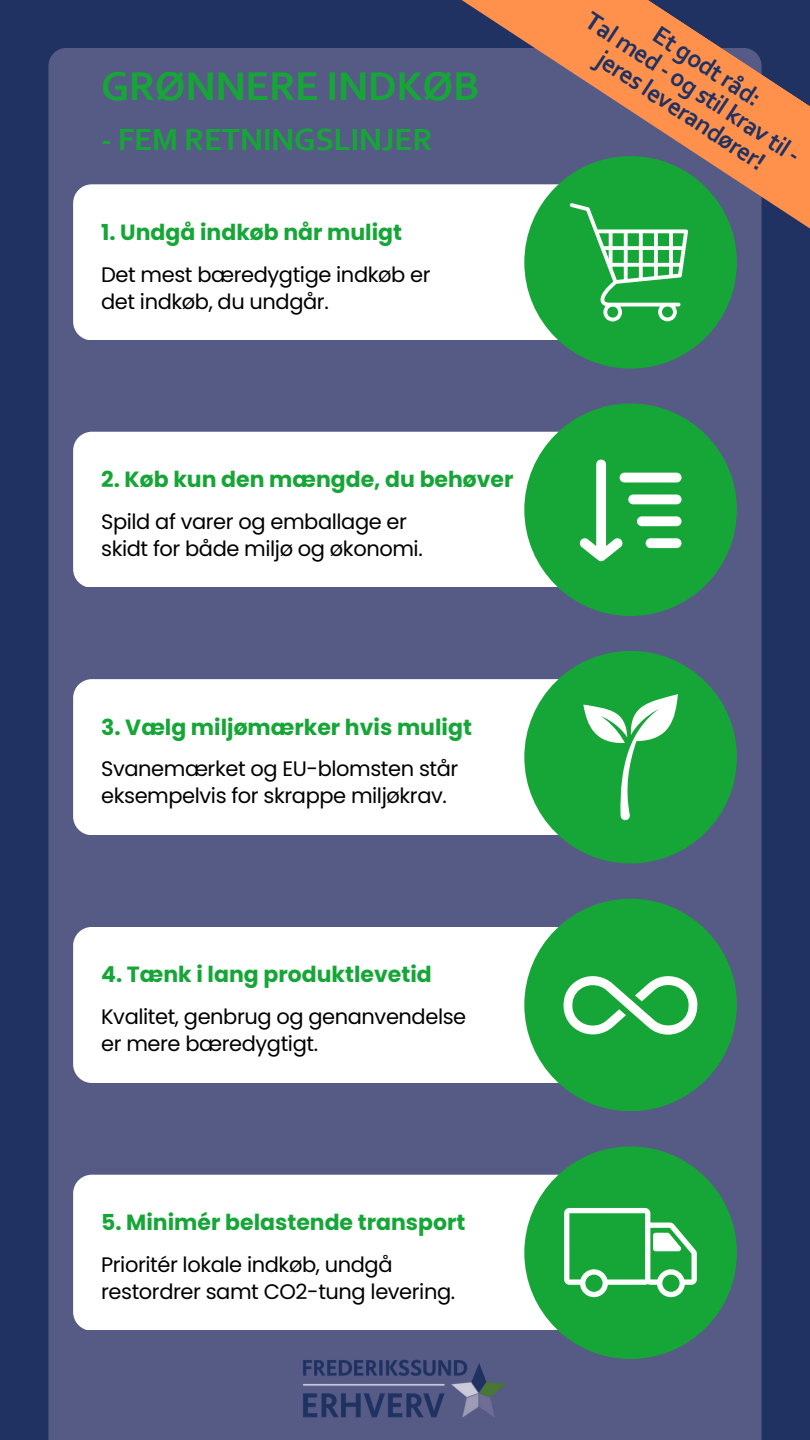
<style>
.page{position:relative;width:810px;height:1440px;background:#1f3262}
.page>*{position:absolute;margin:0;border:0;box-sizing:border-box;transform-origin:0 0}
.t1{font:700 42px "Corbel";letter-spacing:-.01em;color:#16a637}
.t2{font:700 32px "Corbel";letter-spacing:-.01em;color:#16a637}
.t3{font:700 26px/25.5px "Corbel";color:#1f3262;text-align:center}
.t4{font:700 22px "Poppins";color:#16a637}
.t5{font:21px/27px "Poppins";letter-spacing:-.02em;color:#000}
</style>
<div class="page">
<div style="left:48px;top:48px;width:714px;height:1392px;background:#555b85"></div>
<div style="left:73px;top:432px;width:531px;height:155px;background:#fff;border-radius:19px"></div>
<div style="left:524px;top:404px;width:213px;height:212px;background:#16a637;border-radius:50%"></div>
<img style="left:302px;top:1359px;width:207px;height:61px">
<div style="left:73px;top:184px;width:531px;height:156px;background:#fff;border-radius:19px"></div>
<div style="left:524px;top:156px;width:213px;height:213px;background:#16a637;border-radius:50%"></div>
<div style="left:73px;top:679px;width:531px;height:155px;background:#fff;border-radius:19px"></div>
<div style="left:524px;top:651px;width:213px;height:212px;background:#16a637;border-radius:50%"></div>
<div style="left:73px;top:927px;width:531px;height:155px;background:#fff;border-radius:19px"></div>
<div style="left:524px;top:899px;width:213px;height:212px;background:#16a637;border-radius:50%"></div>
<div style="left:73px;top:1175px;width:531px;height:155px;background:#fff;border-radius:19px"></div>
<div style="left:524px;top:1146px;width:213px;height:213px;background:#16a637;border-radius:50%"></div>
<svg style="left:600px;top:279px;width:81px;height:42px"></svg>
<svg style="left:579px;top:459px;width:44px;height:103px"></svg>
<div style="left:620px;top:473px;width:62px;height:9px;background:#fff;border-radius:5px"></div>
<div style="left:628px;top:495px;width:54px;height:9px;background:#fff;border-radius:5px"></div>
<div style="left:637px;top:516px;width:45px;height:10px;background:#fff;border-radius:5px"></div>
<div style="left:646px;top:538px;width:36px;height:10px;background:#fff;border-radius:5px"></div>
<svg style="left:583px;top:694px;width:95px;height:126px"></svg>
<svg style="left:564px;top:976px;width:133px;height:59px"></svg>
<svg style="left:564px;top:1208px;width:133px;height:89px"></svg>
<svg style="left:408px;top:0;width:402px;height:279px"></svg>
<h1 class="t1" style="left:101px;top:69px;width:380px">GRØNNERE INDKØB</h1>
<h2 class="t2" style="left:101px;top:126px;width:333px">- FEM RETNINGSLINJER</h2>
<p class="t4" style="left:101px;top:217px;width:303px">1. Undgå indkøb når muligt</p>
<p class="t5" style="left:101px;top:261px;width:331px">Det mest bæredygtige indkøb er det indkøb, du undgår.</p>
<p class="t4" style="left:101px;top:464px;width:414px">2. Køb kun den mængde, du behøver</p>
<p class="t5" style="left:101px;top:508px;width:323px">Spild af varer og emballage er skidt for både miljø og økonomi.</p>
<p class="t4" style="left:101px;top:712px;width:372px">3. Vælg miljømærker hvis muligt</p>
<p class="t5" style="left:101px;top:756px;width:359px">Svanemærket og EU-blomsten står eksempelvis for skrappe miljøkrav.</p>
<p class="t4" style="left:101px;top:959px;width:332px">4. Tænk i lang produktlevetid</p>
<p class="t5" style="left:101px;top:1003px;width:367px">Kvalitet, genbrug og genanvendelse er mere bæredygtigt.</p>
<p class="t4" style="left:101px;top:1207px;width:366px">5. Minimér belastende transport</p>
<p class="t5" style="left:101px;top:1251px;width:356px">Prioritér lokale indkøb, undgå restordrer samt CO2-tung levering.</p>
<p class="t3" style="left:607px;top:-11px;width:257px;rotate:33deg">Et godt råd:<br>Tal med - og stil krav til - jeres leverandører!</p>
</div>
